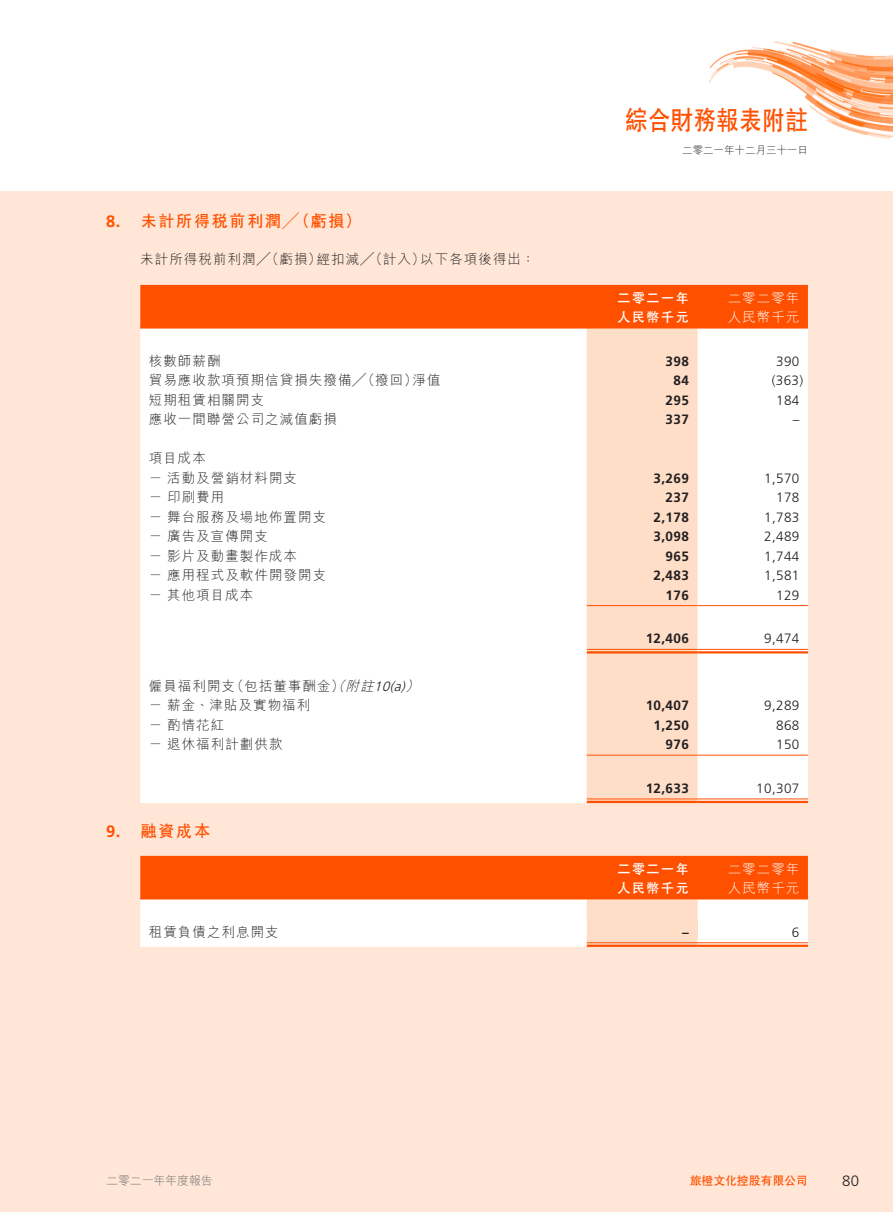
<style>
.page{position:relative;width:893px;height:1212px;background:#fff}
.page>*{position:absolute;margin:0;border:0;box-sizing:border-box;transform-origin:0 0}
.t1{font:700 27px "C Hei 2 HK";color:#ff5000;scale:.85 1}
._01_H1{font:700 16.5px "C Hei 2 HK";letter-spacing:.08em;color:#ff5000}
.t2{font:300 15px "Frutiger LT Std";color:#231f20}
._50_Table_txt{font:300 13.5px "M Hei HK";letter-spacing:.08em;color:#231f20}
._50_Table_txt-2{font:700 13.5px "Frutiger LT Std";letter-spacing:.03em;color:#231f20}
._50_Table_txt-3{font:300 13.5px "Frutiger LT Std";letter-spacing:.03em;color:#231f20}
._00_txt{font:300 13.5px "M Hei HK";letter-spacing:.08em;color:#231f20}
._50_Table_txt-4{font:700 13.5px "C Hei 2 HK";letter-spacing:.08em;color:#fff}
._50_Table_txt-5{font:300 13.5px "M Hei HK";letter-spacing:.08em;color:#fff}
.t3{font:700 12px "C Hei 2 HK";letter-spacing:-.015em;color:#ff5000}
.t4{font:300 12px "M Hei HK";letter-spacing:-.015em;color:#6c6d70}
.t5{font:300 10.5px "M Hei HK";color:#231f20}
.s1{font-family:"Frutiger LT Std"}
.s2{font-style:italic}
.s3{font-family:"Frutiger LT Std";font-style:italic}
</style>
<div class="page">
<div style="left:0;top:191px;width:893px;height:1021px;background:#ffe6d6"></div>
<img style="left:709px;top:41px;width:184px;height:98px">
<div style="left:140px;top:285px;width:668px;height:42px;background:#ff5000"></div>
<div style="left:140px;top:328px;width:668px;height:475px;background:#fff"></div>
<svg style="left:587px;top:328px;width:110px;height:473px;fill:#ffdec8"></svg>
<div style="left:587px;top:348px;width:110px;height:446px;background:#ffdec8"></div>
<hr style="left:140px;top:327px;width:447px;height:1px;background:#ff5000">
<hr style="left:587px;top:327px;width:110px;height:1px;background:#ff5000">
<hr style="left:697px;top:327px;width:111px;height:1px;background:#ff5000">
<hr style="left:587px;top:605px;width:110px;height:1px;background:#ff5000">
<hr style="left:697px;top:605px;width:111px;height:1px;background:#ff5000">
<hr style="left:587px;top:649px;width:110px;height:1px;background:#ff5000">
<hr style="left:587px;top:651px;width:110px;height:2px;background:#ff5000">
<hr style="left:697px;top:649px;width:111px;height:1px;background:#ff5000">
<hr style="left:697px;top:651px;width:111px;height:2px;background:#ff5000">
<hr style="left:587px;top:755px;width:110px;height:1px;background:#ff5000">
<hr style="left:697px;top:755px;width:111px;height:1px;background:#ff5000">
<hr style="left:587px;top:798px;width:110px;height:1px;background:#ff5000">
<hr style="left:587px;top:801px;width:110px;height:2px;background:#ff5000">
<hr style="left:697px;top:798px;width:111px;height:1px;background:#ff5000">
<hr style="left:697px;top:801px;width:111px;height:2px;background:#ff5000">
<svg style="left:140px;top:856px;width:668px;height:91px;background:#ffa67d"></svg>
<div style="left:587px;top:919px;width:110px;height:19px;background:#ffdec8"></div>
<hr style="left:140px;top:898px;width:447px;height:1px;background:#ff5000">
<hr style="left:587px;top:898px;width:110px;height:1px;background:#ff5000">
<hr style="left:697px;top:898px;width:111px;height:1px;background:#ff5000">
<hr style="left:587px;top:942px;width:110px;height:1px;background:#ff5000">
<hr style="left:587px;top:945px;width:110px;height:2px;background:#ff5000">
<hr style="left:697px;top:942px;width:111px;height:1px;background:#ff5000">
<hr style="left:697px;top:945px;width:111px;height:2px;background:#ff5000">
<p class="_01_H1" style="left:106px;top:209px;width:257px"><span class="s1">8.</span> 未計所得稅前利潤╱（虧損）</p>
<p class="_00_txt" style="left:140px;top:249px;width:396px">未計所得稅前利潤╱（虧損）經扣減╱（計入）以下各項後得出：</p>
<h1 class="t1" style="left:625px;top:101px;width:217px">綜合財務報表附註</h1>
<p class="t5" style="left:682px;top:143px;width:127px">二零二一年十二月三十一日</p>
<p class="_50_Table_txt-4" style="left:617px;top:288px;width:73px">二零二一年</p>
<p class="_50_Table_txt-5" style="left:728px;top:288px;width:73px">二零二零年</p>
<p class="_50_Table_txt-4" style="left:617px;top:307px;width:73px">人民幣千元</p>
<p class="_50_Table_txt-5" style="left:728px;top:308px;width:73px">人民幣千元</p>
<p class="_50_Table_txt" style="left:149px;top:351px;width:73px">核數師薪酬</p>
<p class="_50_Table_txt-2" style="left:666px;top:353px;width:25px">398</p>
<p class="_50_Table_txt-3" style="left:776px;top:353px;width:25px">390</p>
<p class="_50_Table_txt" style="left:149px;top:371px;width:293px">貿易應收款項預期信貸損失撥備╱（撥回）淨值</p>
<p class="_50_Table_txt-2" style="left:673px;top:373px;width:17px">84</p>
<p class="_50_Table_txt-3" style="left:772px;top:373px;width:33px">(363)</p>
<p class="_50_Table_txt" style="left:149px;top:390px;width:117px">短期租賃相關開支</p>
<p class="_50_Table_txt-2" style="left:666px;top:392px;width:25px">295</p>
<p class="_50_Table_txt-3" style="left:776px;top:392px;width:25px">184</p>
<p class="_50_Table_txt" style="left:149px;top:410px;width:190px">應收一間聯營公司之減值虧損</p>
<p class="_50_Table_txt-2" style="left:666px;top:412px;width:25px">337</p>
<p class="_50_Table_txt-3" style="left:793px;top:412px;width:8px">–</p>
<p class="_50_Table_txt" style="left:149px;top:449px;width:59px">項目成本</p>
<p class="_50_Table_txt" style="left:149px;top:468px;width:150px">－活動及營銷材料開支</p>
<p class="_50_Table_txt-2" style="left:654px;top:470px;width:37px">3,269</p>
<p class="_50_Table_txt-3" style="left:764px;top:470px;width:37px">1,570</p>
<p class="_50_Table_txt" style="left:149px;top:488px;width:77px">－印刷費用</p>
<p class="_50_Table_txt-2" style="left:666px;top:490px;width:25px">237</p>
<p class="_50_Table_txt-3" style="left:776px;top:490px;width:25px">178</p>
<p class="_50_Table_txt" style="left:149px;top:507px;width:179px">－舞台服務及場地佈置開支</p>
<p class="_50_Table_txt-2" style="left:654px;top:509px;width:37px">2,178</p>
<p class="_50_Table_txt-3" style="left:764px;top:509px;width:37px">1,783</p>
<p class="_50_Table_txt" style="left:149px;top:527px;width:121px">－廣告及宣傳開支</p>
<p class="_50_Table_txt-2" style="left:654px;top:529px;width:37px">3,098</p>
<p class="_50_Table_txt-3" style="left:764px;top:529px;width:37px">2,489</p>
<p class="_50_Table_txt" style="left:149px;top:546px;width:150px">－影片及動畫製作成本</p>
<p class="_50_Table_txt-2" style="left:666px;top:548px;width:25px">965</p>
<p class="_50_Table_txt-3" style="left:764px;top:548px;width:37px">1,744</p>
<p class="_50_Table_txt" style="left:149px;top:566px;width:179px">－應用程式及軟件開發開支</p>
<p class="_50_Table_txt-2" style="left:654px;top:568px;width:37px">2,483</p>
<p class="_50_Table_txt-3" style="left:764px;top:568px;width:37px">1,581</p>
<p class="_50_Table_txt" style="left:149px;top:585px;width:106px">－其他項目成本</p>
<p class="_50_Table_txt-2" style="left:666px;top:587px;width:25px">176</p>
<p class="_50_Table_txt-3" style="left:776px;top:587px;width:25px">129</p>
<p class="_50_Table_txt-2" style="left:646px;top:631px;width:45px">12,406</p>
<p class="_50_Table_txt-3" style="left:764px;top:631px;width:37px">9,474</p>
<p class="_50_Table_txt" style="left:149px;top:676px;width:276px">僱員福利開支（包括董事酬金）<span class="s2">（附註</span><span class="s3">10(a)</span><span class="s2">）</span></p>
<p class="_50_Table_txt" style="left:149px;top:696px;width:163px">－薪金、津貼及實物福利</p>
<p class="_50_Table_txt-2" style="left:646px;top:698px;width:45px">10,407</p>
<p class="_50_Table_txt-3" style="left:764px;top:698px;width:37px">9,289</p>
<p class="_50_Table_txt" style="left:149px;top:715px;width:77px">－酌情花紅</p>
<p class="_50_Table_txt-2" style="left:654px;top:717px;width:37px">1,250</p>
<p class="_50_Table_txt-3" style="left:776px;top:717px;width:25px">868</p>
<p class="_50_Table_txt" style="left:149px;top:735px;width:135px">－退休福利計劃供款</p>
<p class="_50_Table_txt-2" style="left:666px;top:737px;width:25px">976</p>
<p class="_50_Table_txt-3" style="left:776px;top:737px;width:25px">150</p>
<p class="_50_Table_txt-2" style="left:646px;top:780px;width:45px">12,633</p>
<p class="_50_Table_txt-3" style="left:756px;top:780px;width:45px">10,307</p>
<p class="_01_H1" style="left:106px;top:819px;width:105px"><span class="s1">9.</span> 融資成本</p>
<p class="_50_Table_txt-4" style="left:617px;top:859px;width:73px">二零二一年</p>
<p class="_50_Table_txt-5" style="left:728px;top:859px;width:73px">二零二零年</p>
<p class="_50_Table_txt-4" style="left:617px;top:878px;width:73px">人民幣千元</p>
<p class="_50_Table_txt-5" style="left:728px;top:879px;width:73px">人民幣千元</p>
<p class="_50_Table_txt" style="left:149px;top:922px;width:131px">租賃負債之利息開支</p>
<p class="_50_Table_txt-2" style="left:682px;top:924px;width:8px">–</p>
<p class="_50_Table_txt-3" style="left:792px;top:924px;width:9px">6</p>
<p class="t4" style="left:106px;top:1172px;width:108px">二零二一年年度報告</p>
<p class="t3" style="left:690px;top:1172px;width:120px">旅橙文化控股有限公司</p>
<p class="t2" style="left:842px;top:1172px;width:19px">80</p>
</div>
